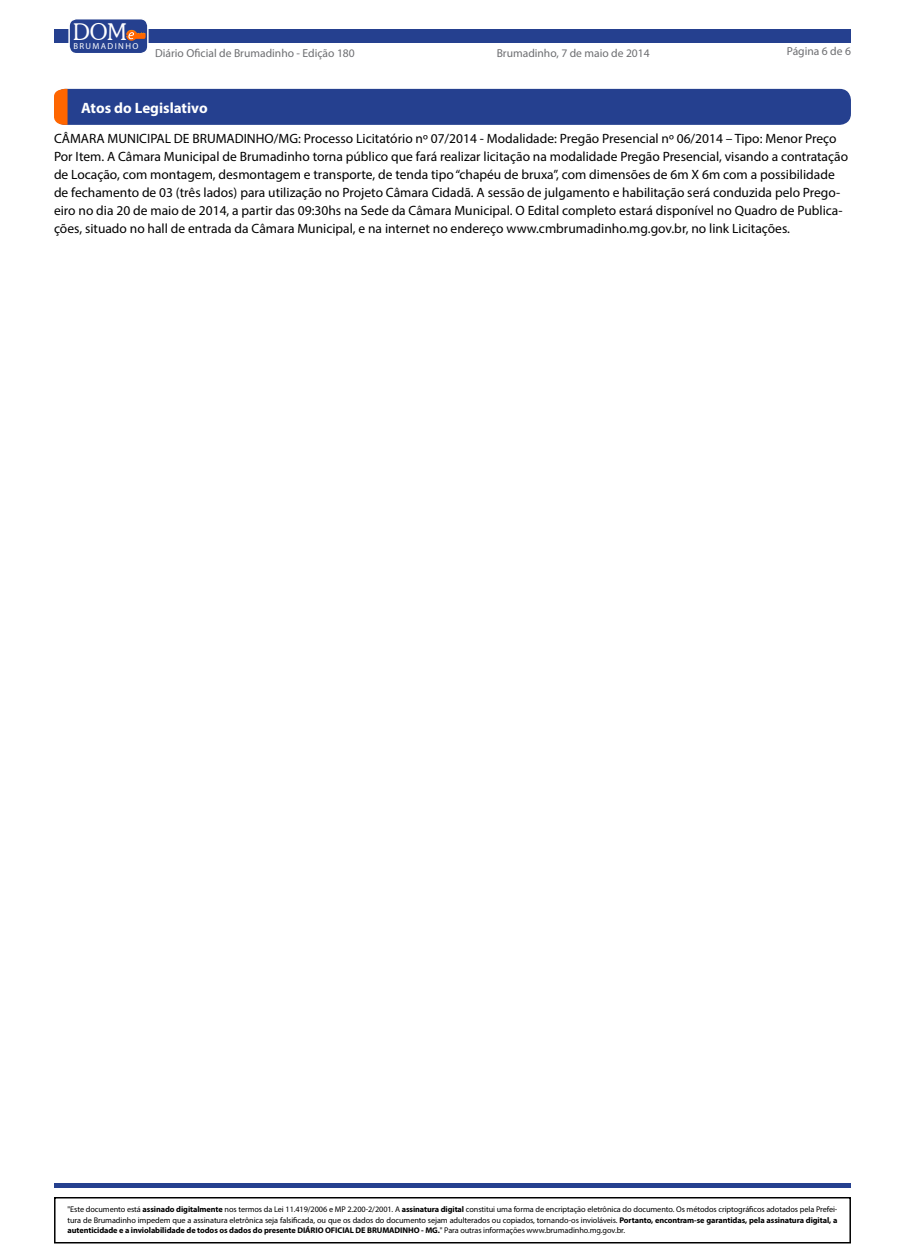
<style>
.page{position:relative;width:905px;height:1260px;background:#fff}
.page>*{position:absolute;margin:0;border:0;box-sizing:border-box;transform-origin:0 0}
.t1{font:300 23.25px "Souvenir IT Cby BT";color:#fff}
.t2{font:700 15px "Myriad Pro";color:#fff}
.t3{font:13.5px/18px "Myriad Pro";color:#000}
.t4{font:11.55px "Myriad Pro";color:#6d6e71}
.t5{font:8.7px "Myriad Pro";letter-spacing:.16em;color:#fff}
.t6{font:8.25px/10.5px "Myriad Pro";letter-spacing:-.01em;color:#000;text-align:justify}
.s1{font-weight:700}
</style>
<div class="page">
<div style="left:54px;top:29px;width:796px;height:14px;background:#25408f"></div>
<hr style="left:55px;top:1184px;width:795px;height:4px;background:#25408f">
<div style="left:54px;top:1197px;width:796px;height:47px;border:2px solid #000"></div>
<div style="left:69px;top:19px;width:79px;height:35px;background:#25408f;border-radius:8px"></div>
<div style="left:68px;top:18px;width:80px;height:36px;border:1px solid #fff;border-radius:8px"></div>
<svg style="left:126px;top:30px;width:20px;height:11px"></svg>
<div style="left:54px;top:89px;width:796px;height:36px;background:#25408f;border-radius:11px"></div>
<svg style="left:54px;top:89px;width:14px;height:36px"></svg>
<h1 class="t1" style="left:73px;top:17px;width:55px">DOM</h1>
<p class="t5" style="left:73px;top:40px;width:66px">BRUMADINHO</p>
<p class="t4" style="left:155px;top:46px;width:201px">Diário Oficial de Brumadinho - Edição 180</p>
<p class="t4" style="left:496px;top:46px;width:154px">Brumadinho, 7 de maio de 2014</p>
<p class="t4" style="left:786px;top:44px;width:66px">Página 6 de 6</p>
<p class="t2" style="left:81px;top:98px;width:128px">Atos do Legislativo</p>
<p class="t3" style="left:54px;top:129px;width:795px">CÂMARA MUNICIPAL DE BRUMADINHO/MG: Processo Licitatório nº 07/2014 - Modalidade: Pregão Presencial nº 06/2014 – Tipo: Menor Preço Por Item. A Câmara Municipal de Brumadinho torna público que fará realizar licitação na modalidade Pregão Presencial, visando a contratação de Locação, com montagem, desmontagem e transporte, de tenda tipo “chapéu de bruxa”, com dimensões de 6m X 6m com a possibilidade de fechamento de 03 (três lados) para utilização no Projeto Câmara Cidadã. A sessão de julgamento e habilitação será conduzida pelo Prego&shy;eiro no dia 20 de maio de 2014, a partir das 09:30hs na Sede da Câmara Municipal. O Edital completo estará disponível no Quadro de Publica&shy;ções, situado no hall de entrada da Câmara Municipal, e na internet no endereço www.cmbrumadinho.mg.gov.br, no link Licitações.</p>
<p class="t6" style="left:68px;top:1204px;width:771px">"Este documento está <span class="s1">assinado digitalmente</span> nos termos da Lei 11.419/2006 e MP 2.200-2/2001. A <span class="s1">assinatura digital</span> constitui uma forma de encriptação eletrônica do documento. Os métodos criptográficos adotados pela Prefei&shy;tura de Brumadinho impedem que a assinatura eletrônica seja falsificada, ou que os dados do documento sejam adulterados ou copiados, tornando-os invioláveis. <span class="s1">Portanto, encontram-se garantidas, pela assinatura digital, a autenticidade e a inviolabilidade de todos os dados do presente DIÁRIO OFICIAL DE BRUMADINHO - MG.</span>" Para outras informações www.brumadinho.mg.gov.br.</p>
</div>
